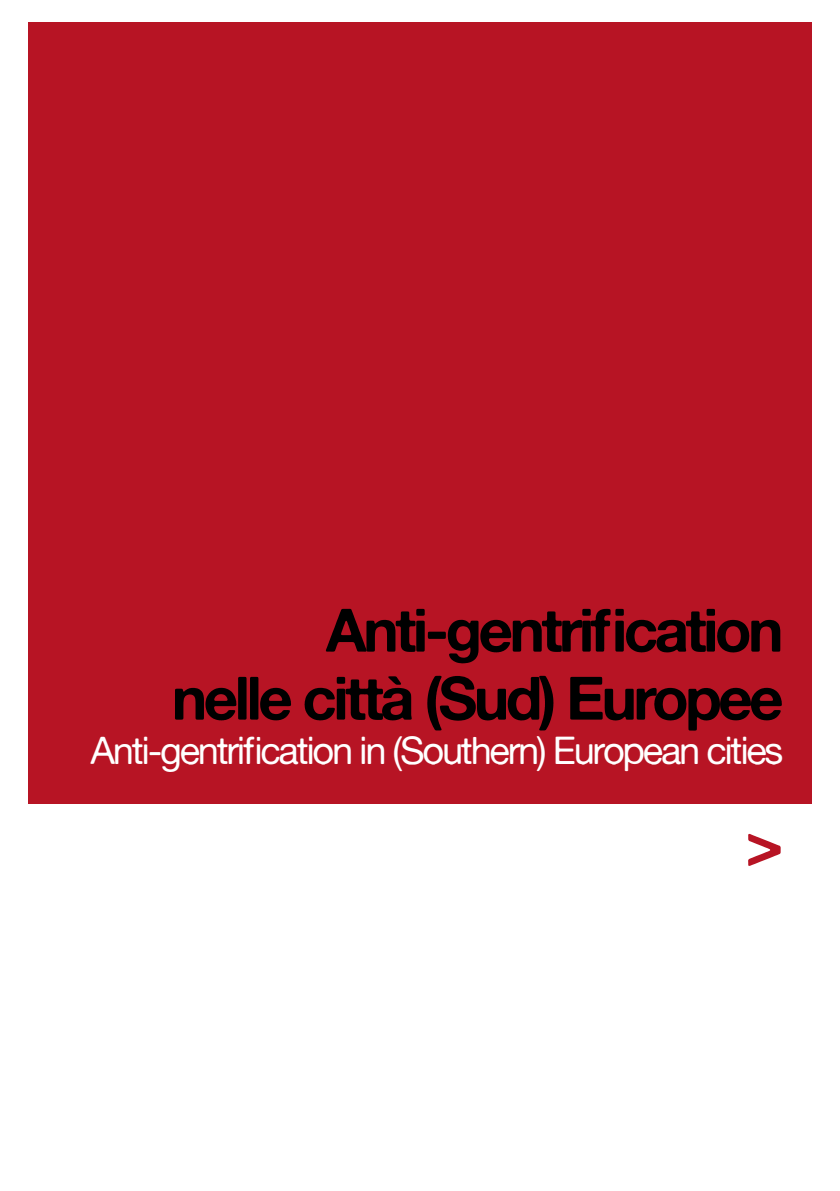
<style>
.page{position:relative;width:840px;height:1191px;background:#fff}
.page>*{position:absolute;margin:0;border:0;box-sizing:border-box;transform-origin:0 0}
.t1{font:64px "Alte Haas Grotesk Bold";color:#b71424}
.t2{font:60px/68px "Alte Haas Grotesk Bold";letter-spacing:-.06em;color:#000;text-align:right}
.t3{font:38px "Alte Haas Grotesk";letter-spacing:-.06em;color:#fff}
</style>
<div class="page">
<div style="left:28px;top:22px;width:783px;height:781px;background:#b71424"></div>
<h2 class="t2" style="left:172px;top:595px;width:613px">Anti-gentrification<br>nelle città (Sud) Europee</h2>
<p class="t3" style="left:90px;top:727px;width:694px">Anti-gentrification in (Southern) European cities</p>
<h1 class="t1" style="left:744px;top:803px;width:40px">&gt;</h1>
</div>
